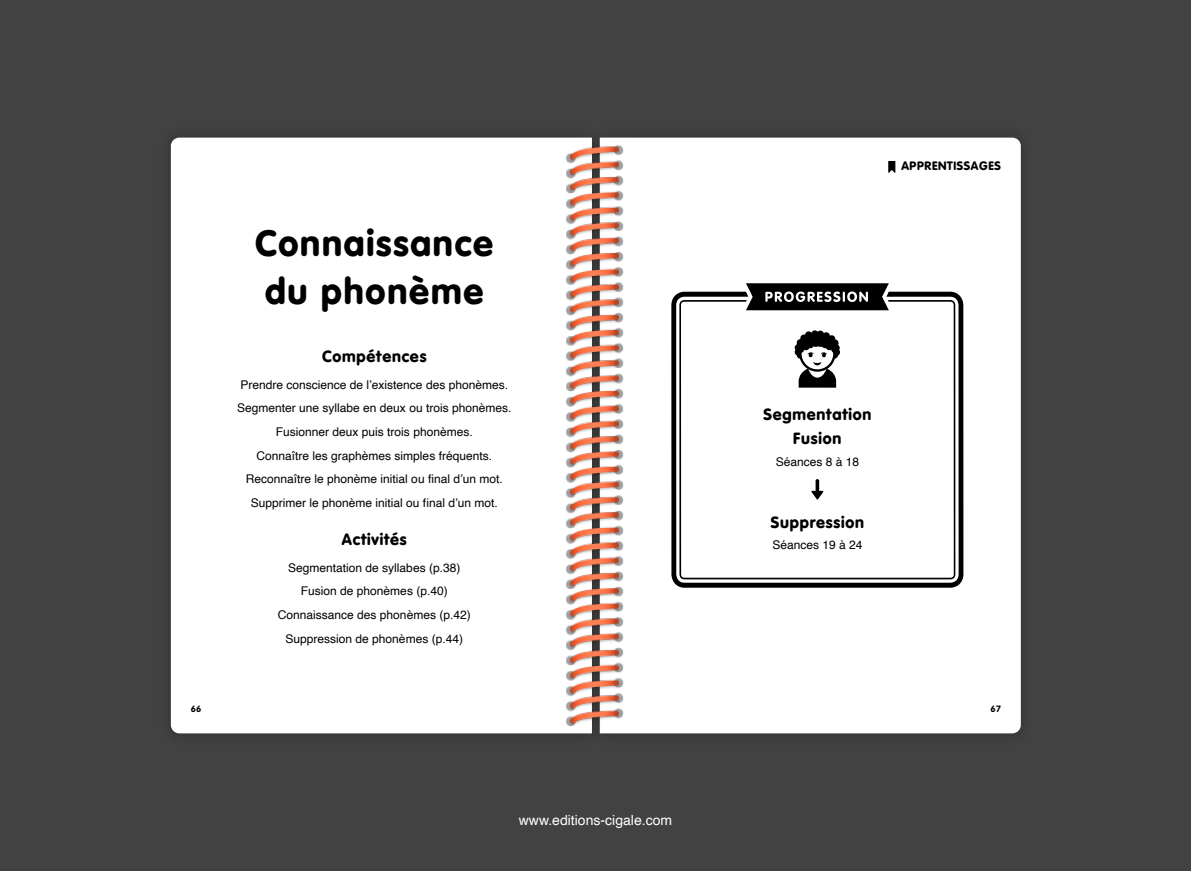
<style>
.page{position:relative;width:1191px;height:871px;background:#fff}
.page>*{position:absolute;margin:0;border:0;box-sizing:border-box;transform-origin:0 0}
.t1{font:900 36px/48px "VAG Rounded Std";letter-spacing:.05em;color:#000}
.t2{font:900 16px/24px "VAG Rounded Std";letter-spacing:.05em;color:#000;text-align:center}
.t3{font:14px "Helvetica";color:#fff}
.t4{font:12px/23.7px "Helvetica";color:#000;text-align:center}
.t5{font:900 12px "VAG Rounded Std";letter-spacing:.05em;color:#000}
.t6{font:700 9px "VAG Rounded Std";color:#000}
</style>
<div class="page">
<div style="left:0;top:0;width:1191px;height:870px;background:#424242"></div>
<div style="left:587px;top:125px;width:446px;height:620px;background:#000;opacity:.3"></div>
<div style="left:757px;top:137px;width:263px;height:596px;background:#fff"></div>
<svg style="left:757px;top:291px;width:206px;height:296px;background:#696969"></svg>
<div style="left:757px;top:300px;width:198px;height:279px;background:#fff"></div>
<svg style="left:757px;top:283px;width:132px;height:27px;background:#2f2f2f"></svg>
<svg style="left:888px;top:161px;width:7px;height:12px"></svg>
<div style="left:158px;top:125px;width:446px;height:620px;background:#3f3f3f"></div>
<div style="left:171px;top:137px;width:295px;height:596px;background:#fff"></div>
<img style="left:466px;top:137px;width:291px;height:597px">
<p class="t6" style="left:191px;top:703px;width:12px">66</p>
<h1 class="t1" style="left:255px;top:220px;width:239px">Connaissance du phonème</h1>
<h2 class="t2" style="left:322px;top:345px;width:106px">Compétences</h2>
<p class="t4" style="left:237px;top:373px;width:276px">Prendre conscience de l’existence des phonèmes.<br>Segmenter une syllabe en deux ou trois phonèmes.<br>Fusionner deux puis trois phonèmes.<br>Connaître les graphèmes simples fréquents.<br>Reconnaître le phonème initial ou final d’un mot.<br>Supprimer le phonème initial ou final d’un mot.</p>
<h2 class="t2" style="left:342px;top:528px;width:66px">Activités</h2>
<p class="t4" style="left:278px;top:556px;width:194px">Segmentation de syllabes (p.38)<br>Fusion de phonèmes (p.40)<br>Connaissance des phonèmes (p.42)<br>Suppression de phonèmes (p.44)</p>
<p class="t3" style="left:519px;top:809px;width:155px">www.editions-cigale.com</p>
<p class="t5" style="left:901px;top:158px;width:101px">APPRENTISSAGES</p>
<h2 class="t2" style="left:763px;top:403px;width:110px">Segmentation<br>Fusion</h2>
<p class="t4" style="left:775px;top:450px;width:85px">Séances 8 à 18</p>
<h2 class="t2" style="left:770px;top:510px;width:95px">Suppression</h2>
<p class="t4" style="left:772px;top:533px;width:92px">Séances 19 à 24</p>
<p class="t6" style="left:990px;top:703px;width:12px">67</p>
</div>
